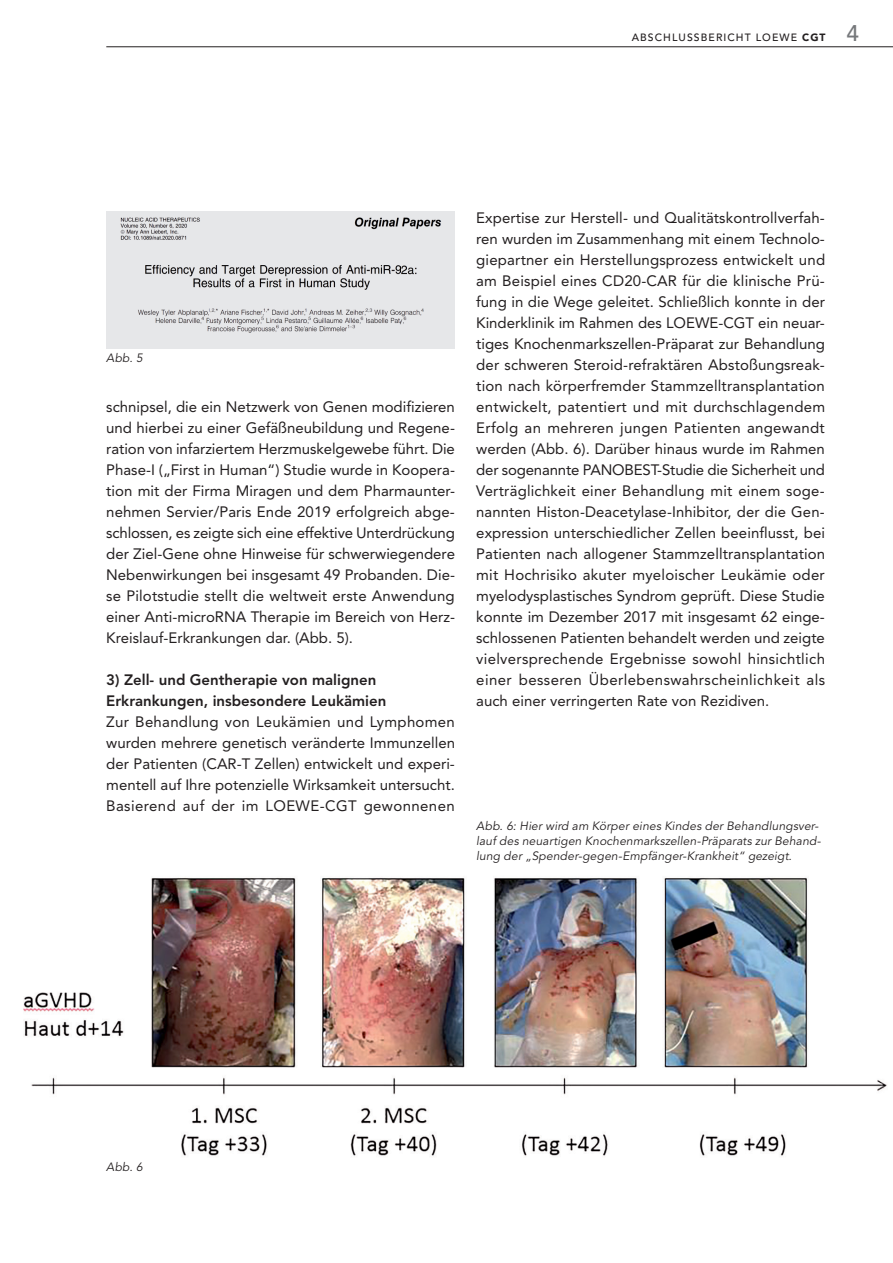
<style>
.page{position:relative;width:893px;height:1263px;background:#fff}
.page>*{position:absolute;margin:0;border:0;box-sizing:border-box;transform-origin:0 0}
.t1{font:15px/21px "Avenir LT Std";color:#231f20;text-align:justify}
.t2{font:800 15px/21px "Avenir LT Std";color:#231f20}
.t3{font:italic 12px/15px "Avenir LT Std";letter-spacing:.015em;color:#231f20}
.t4{font:500 10.5px "Avenir LT Std";letter-spacing:.1em;color:#231f20}
.s1{font-weight:900}
.s2{font-size:22.5px;color:#76787b}
</style>
<div class="page">
<hr style="left:106px;top:47px;width:787px;height:1px;background:#231f20">
<img style="left:23px;top:877px;width:864px;height:279px">
<div style="left:106px;top:212px;width:349px;height:137px;background:#e6e7e9"></div>
<img style="left:120px;top:217px;width:321px;height:116px">
<p class="t4" style="left:632px;top:32px;width:229px">ABSCHLUSSBERICHT LOEWE <span class="s1">CGT</span> <span class="s2">4</span></p>
<p class="t3" style="left:106px;top:351px;width:38px">Abb. 5</p>
<p class="t1" style="left:106px;top:396px;width:350px">schnipsel, die ein Netzwerk von Genen modifizieren und hierbei zu einer Gefäßneubildung und Regene&shy;ration von infarziertem Herzmuskelgewebe führt. Die Phase-I („First in Human“) Studie wurde in Koopera&shy;tion mit der Firma Miragen und dem Pharmaunter&shy;nehmen Servier/Paris Ende 2019 erfolgreich abge&shy;schlossen, es zeigte sich eine effektive Unterdrückung der Ziel-Gene ohne Hinweise für schwerwiegendere Nebenwirkungen bei insgesamt 49 Probanden. Die&shy;se Pilotstudie stellt die weltweit erste Anwendung einer Anti-microRNA Therapie im Bereich von Herz-Kreislauf-Erkrankungen dar. (Abb. 5).</p>
<p class="t2" style="left:106px;top:669px;width:281px">3) Zell- und Gentherapie von malignen<br>Erkrankungen, insbesondere Leukämien</p>
<p class="t1" style="left:106px;top:711px;width:350px">Zur Behandlung von Leukämien und Lymphomen wurden mehrere genetisch veränderte Immunzellen der Patienten (CAR-T Zellen) entwickelt und experi&shy;mentell auf Ihre potenzielle Wirksamkeit untersucht.<br>Basierend auf der im LOEWE-CGT gewonnenen</p>
<p class="t1" style="left:476px;top:207px;width:350px">Expertise zur Herstell- und Qualitätskontrollverfah&shy;ren wurden im Zusammenhang mit einem Technolo&shy;giepartner ein Herstellungsprozess entwickelt und am Beispiel eines CD20-CAR für die klinische Prü&shy;fung in die Wege geleitet. Schließlich konnte in der Kinderklinik im Rahmen des LOEWE-CGT ein neuar&shy;tiges Knochenmarkszellen-Präparat zur Behandlung der schweren Steroid-refraktären Abstoßungsreak&shy;tion nach körperfremder Stammzelltransplantation entwickelt, patentiert und mit durchschlagendem Erfolg an mehreren jungen Patienten angewandt werden (Abb. 6). Darüber hinaus wurde im Rahmen der sogenannte PANOBEST-Studie die Sicherheit und Verträglichkeit einer Behandlung mit einem soge&shy;nannten Histon-Deacetylase-Inhibitor, der die Gen&shy;expression unterschiedlicher Zellen beeinflusst, bei Patienten nach allogener Stammzelltransplantation mit Hochrisiko akuter myeloischer Leukämie oder myelodysplastisches Syndrom geprüft. Diese Studie konnte im Dezember 2017 mit insgesamt 62 einge&shy;schlossenen Patienten behandelt werden und zeigte vielversprechende Ergebnisse sowohl hinsichtlich einer besseren Überlebenswahrscheinlichkeit als auch einer verringerten Rate von Rezidiven.</p>
<p class="t3" style="left:476px;top:818px;width:346px">Abb. 6: Hier wird am Körper eines Kindes der Behandlungsver&shy;lauf des neuartigen Knochenmarkszellen-Präparats zur Behand&shy;lung der „Spender-gegen-Empfänger-Krankheit“ gezeigt.</p>
<p class="t3" style="left:106px;top:1160px;width:38px">Abb. 6</p>
</div>
